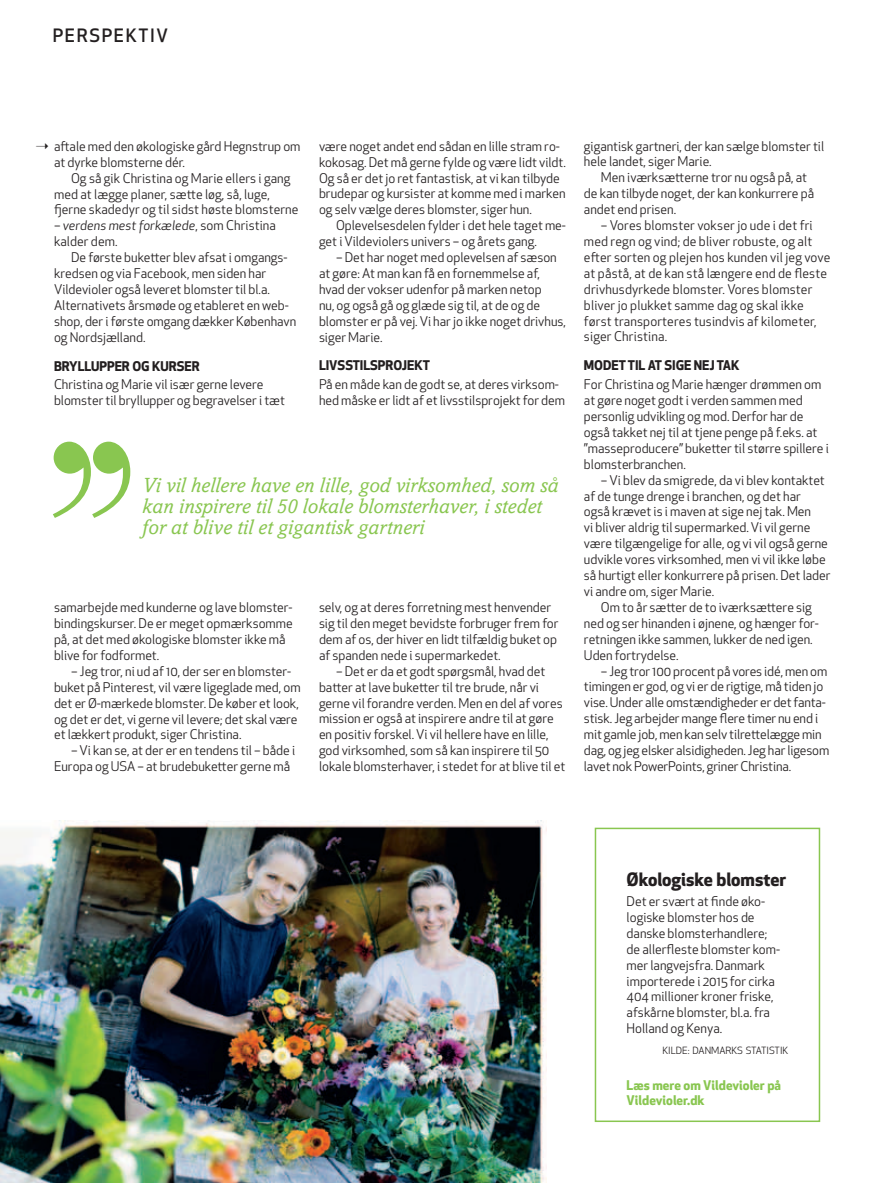
<style>
.page{position:relative;width:885px;height:1183px;background:#fff}
.page>*{position:absolute;margin:0;border:0;box-sizing:border-box;transform-origin:0 0}
.t1{font:italic 21px/21px "Amasis MT Std";letter-spacing:.005em;color:#89c650}
.t2{font:700 18px "Apex New";color:#231f20}
.t3{font:500 18px "Apex New";letter-spacing:.09em;color:#231f20}
.t4{font:13.05px/15.9px "Apex New";color:#231f20}
.t5{font:700 13.05px "Apex New";color:#231f20}
.t6{font:700 13.05px/15.9px "Apex New";color:#89c650}
.t7{font:italic 12.9px "Apex New";letter-spacing:.005em;color:#231f20}
.t8{font:9.75px "Apex New";color:#231f20}
.s1{font-style:normal;font-size:13.05px}
</style>
<div class="page">
<img style="left:0;top:820px;width:546px;height:362px">
<div style="left:594px;top:827px;width:226px;height:294px;border:2px solid #89c650"></div>
<svg style="left:53px;top:441px;width:77px;height:77px"></svg>
<h2 class="t3" style="left:53px;top:23px;width:117px">PERSPEKTIV</h2>
<p class="t4" style="left:54px;top:138px;width:248px;text-indent:-18px">➝ aftale med den økologiske gård Hegnstrup om at dyrke blomsterne dér.</p>
<p class="t4" style="left:54px;top:170px;width:246px;text-indent:17px">Og så gik Christina og Marie ellers i gang med at lægge planer, sætte løg, så, luge, fjerne skadedyr og til sidst høste blomsterne</p>
<p class="t7" style="left:54px;top:217px;width:223px"><span class="s1">–</span> verdens mest forkælede<span class="s1">, som Christina</span></p>
<p class="t4" style="left:54px;top:233px;width:65px">kalder dem.</p>
<p class="t4" style="left:71px;top:249px;width:218px">De første buketter blev afsat i omgangs-</p>
<p class="t4" style="left:54px;top:265px;width:214px">kredsen og via Facebook, men siden har</p>
<p class="t4" style="left:54px;top:281px;width:217px">Vildevioler også leveret blomster til bl.a.</p>
<p class="t4" style="left:54px;top:297px;width:236px">Alternativets årsmøde og etableret en web-</p>
<p class="t4" style="left:54px;top:313px;width:244px">shop, der i første omgang dækker København</p>
<p class="t4" style="left:54px;top:329px;width:93px">og Nordsjælland.</p>
<p class="t5" style="left:54px;top:356px;width:147px">BRYLLUPPER OG KURSER</p>
<p class="t4" style="left:54px;top:376px;width:232px">Christina og Marie vil især gerne levere blomster til bryllupper og begravelser i tæt</p>
<p class="t4" style="left:319px;top:138px;width:248px">være noget andet end sådan en lille stram ro&shy;kokosag. Det må gerne fylde og være lidt vildt.<br>Og så er det jo ret fantastisk, at vi kan tilbyde brudepar og kursister at komme med i marken og selv vælge deres blomster, siger hun.</p>
<p class="t4" style="left:319px;top:217px;width:248px;text-indent:17px">Oplevelsesdelen fylder i det hele taget me&shy;get i Vildeviolers univers – og årets gang.</p>
<p class="t4" style="left:319px;top:249px;width:248px;text-indent:17px">– Det har noget med oplevelsen af sæson at gøre: At man kan få en fornemmelse af, hvad der vokser udenfor på marken netop<br>nu, og også gå og glæde sig til, at de og de blomster er på vej. Vi har jo ikke noget drivhus, siger Marie.</p>
<p class="t5" style="left:319px;top:356px;width:112px">LIVSSTILSPROJEKT</p>
<p class="t4" style="left:319px;top:376px;width:247px">På en måde kan de godt se, at deres virksom&shy;hed måske er lidt af et livsstilsprojekt for dem</p>
<h1 class="t1" style="left:142px;top:474px;width:417px">Vi vil hellere have en lille, god virksomhed, som så kan inspirere til 50 lokale blomsterhaver, i stedet for at blive til et gigantisk gartneri</h1>
<p class="t4" style="left:54px;top:599px;width:240px">samarbejde med kunderne og lave blomster&shy;bindingskurser. De er meget opmærksomme på, at det med økologiske blomster ikke må blive for fodformet.</p>
<p class="t4" style="left:54px;top:663px;width:248px;text-indent:17px">– Jeg tror, ni ud af 10, der ser en blomster&shy;buket på Pinterest, vil være ligeglade med, om det er Ø-mærkede blomster. De køber et look, og det er det, vi gerne vil levere; det skal være et lækkert produkt, siger Christina.</p>
<p class="t4" style="left:54px;top:742px;width:243px;text-indent:17px">– Vi kan se, at der er en tendens til – både i<br>Europa og USA – at brudebuketter gerne må</p>
<p class="t4" style="left:319px;top:599px;width:241px">selv, og at deres forretning mest henvender sig til den meget bevidste forbruger frem for dem af os, der hiver en lidt tilfældig buket op af spanden nede i supermarkedet.</p>
<p class="t4" style="left:319px;top:663px;width:248px;text-indent:17px">– Det er da et godt spørgsmål, hvad det batter at lave buketter til tre brude, når vi gerne vil forandre verden. Men en del af vores mission er også at inspirere andre til at gøre en positiv forskel. Vi vil hellere have en lille, god virksomhed, som så kan inspirere til 50 lokale blomsterhaver, i stedet for at blive til et</p>
<p class="t4" style="left:584px;top:138px;width:242px">gigantisk gartneri, der kan sælge blomster til hele landet, siger Marie.</p>
<p class="t4" style="left:584px;top:170px;width:232px;text-indent:17px">Men iværksætterne tror nu også på, at de kan tilbyde noget, der kan konkurrere på andet end prisen.</p>
<p class="t4" style="left:584px;top:217px;width:248px;text-indent:17px">– Vores blomster vokser jo ude i det fri med regn og vind; de bliver robuste, og alt efter sorten og plejen hos kunden vil jeg vove at påstå, at de kan stå længere end de fleste drivhusdyrkede blomster. Vores blomster bliver jo plukket samme dag og skal ikke først transporteres tusindvis af kilometer, siger Christina.</p>
<p class="t5" style="left:584px;top:356px;width:157px">MODETTIL AT SIGE NEJ TAK</p>
<p class="t4" style="left:584px;top:376px;width:246px">For Christina og Marie hænger drømmen om at gøre noget godt i verden sammen med personlig udvikling og mod. Derfor har de også takket nej til at tjene penge på f.eks. at ”masseproducere” buketter til større spillere i blomsterbranchen.</p>
<p class="t4" style="left:584px;top:472px;width:248px;text-indent:17px">– Vi blev da smigrede, da vi blev kontaktet af de tunge drenge i branchen, og det har<br>også krævet is i maven at sige nej tak. Men<br>vi bliver aldrig til supermarked. Vi vil gerne være tilgængelige for alle, og vi vil også gerne udvikle vores virksomhed, men vi vil ikke løbe så hurtigt eller konkurrere på prisen. Det lader vi andre om, siger Marie.</p>
<p class="t4" style="left:584px;top:599px;width:236px;text-indent:17px">Om to år sætter de to iværksættere sig ned og ser hinanden i øjnene, og hænger for&shy;retningen ikke sammen, lukker de ned igen.<br>Uden fortrydelse.</p>
<p class="t4" style="left:584px;top:662px;width:247px;text-indent:17px">– Jeg tror 100 procent på vores idé, men om timingen er god, og vi er de rigtige, må tiden jo vise. Under alle omstændigheder er det fanta&shy;stisk. Jeg arbejder mange flere timer nu end i mit gamle job, men kan selv tilrettelægge min dag, og jeg elsker alsidigheden. Jeg har ligesom lavet nok PowerPoints, griner Christina.</p>
<h2 class="t2" style="left:626px;top:866px;width:161px">Økologiske blomster</h2>
<p class="t4" style="left:626px;top:893px;width:155px">Det er svært at finde øko&shy;logiske blomster hos de danske blomsterhandlere; de allerfleste blomster kom&shy;mer langvejsfra. Danmark importerede i 2015 for cirka<br>404 millioner kroner friske, afskårne blomster, bl.a. fra<br>Holland og Kenya.</p>
<p class="t8" style="left:662px;top:1043px;width:127px">KILDE: DANMARKS STATISTIK</p>
<p class="t6" style="left:626px;top:1075px;width:156px">Læs mere om Vildevioler på<br>Vildevioler.dk</p>
</div>
